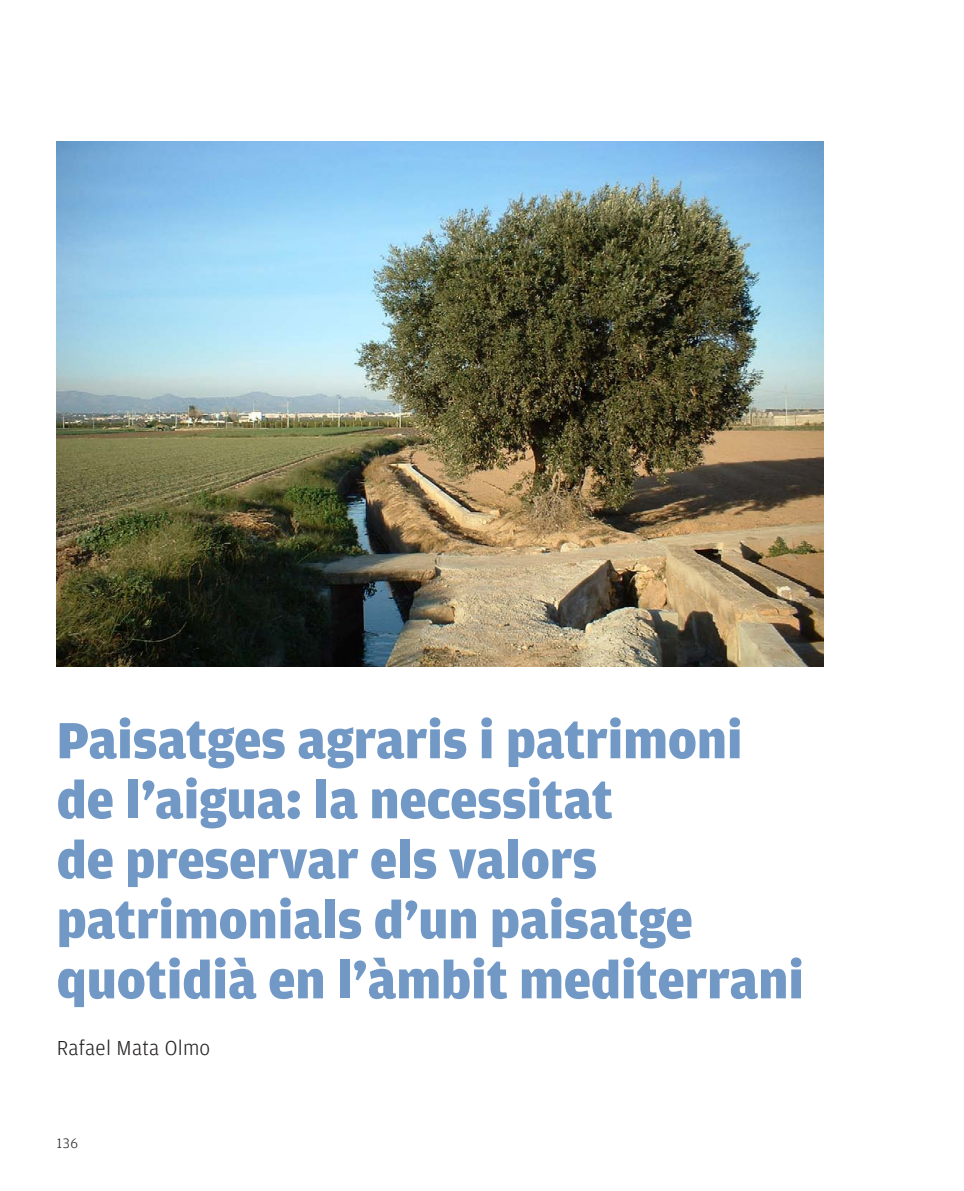
<style>
.page{position:relative;width:964px;height:1191px;background:#fff}
.page>*{position:absolute;margin:0;border:0;box-sizing:border-box;transform-origin:0 0}
.t1{font:900 54px/60px "Amplitude";color:#7299c6}
.t2{font:300 21.6px "Amplitude";letter-spacing:.01em;color:#231f20}
.t3{font:300 14.4px "Amplitude";color:#231f20}
</style>
<div class="page">
<img style="left:57px;top:142px;width:766px;height:524px">
<p class="t1" style="left:57px;top:711px;width:749px">Paisatges agraris i patrimoni de l’aigua: la necessitat<br>de preservar els valors patrimonials d’un paisatge quotidià en l’àmbit mediterrani</p>
<p class="t2" style="left:57px;top:1036px;width:155px">Rafael Mata Olmo</p>
<p class="t3" style="left:57px;top:1135px;width:23px">136</p>
</div>
